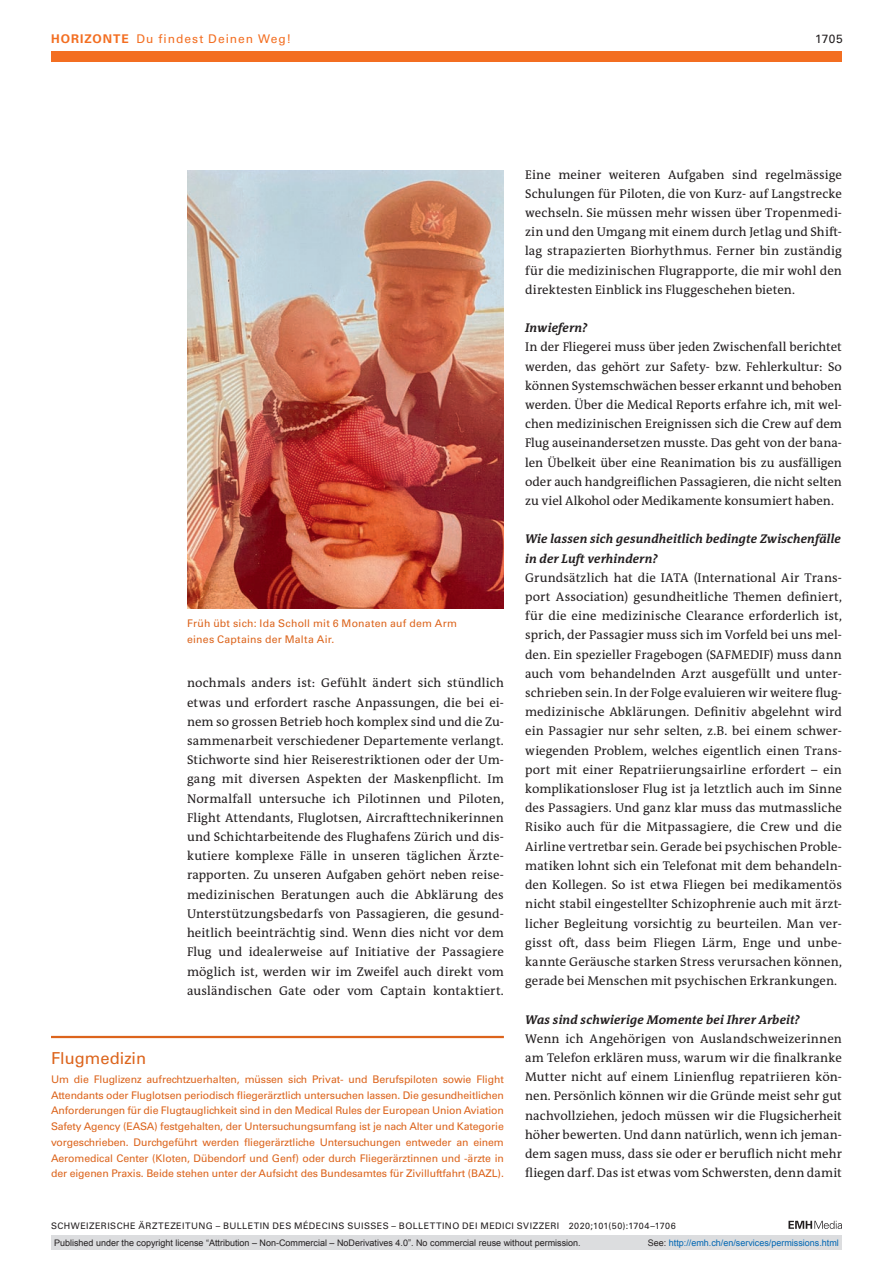
<style>
.page{position:relative;width:893px;height:1263px;background:#fff}
.page>*{position:absolute;margin:0;border:0;box-sizing:border-box;transform-origin:0 0}
.boxed-title-line{font:16.5px "Univers LT Std";letter-spacing:-.005em;color:#dc641c}
.interview-answer{font:12.75px/19.2px "The Antiqua B W5 Plain";letter-spacing:.005em;color:#231f20;text-align:justify}
.interview-question{font:italic 700 12.75px/19.2px "The Antiqua B W7";letter-spacing:.005em;color:#231f20}
.ressort{font:12px "Univers LT Std";letter-spacing:.085em;color:#f36e21}
.ressort-2{font:12px "Univers LT Std";color:#231f20}
.boxed-text{font:10.5px/15.8px "Univers LT Std";letter-spacing:-.01em;color:#dc641c;text-align:justify}
.fig-caption{font:10.5px/15.8px "Univers LT Std";letter-spacing:.025em;color:#dc641c}
.t1{font:9px "Arial";color:#231f20}
.fusszeile{font:9px "Univers LT Std";letter-spacing:.05em;color:#231f20}
.t2{font:9px "Arial";color:#0066b3}
.s1{font-weight:700}
.s2{color:#231f20}
</style>
<div class="page">
<svg style="left:788px;top:1221px;width:54px;height:8px"></svg>
<div style="left:51px;top:51px;width:791px;height:11px;background:#f36e21"></div>
<img style="left:187px;top:170px;width:317px;height:439px">
<hr style="left:51px;top:1036px;width:453px;height:2px;background:#dc641c">
<div style="left:51px;top:1235px;width:791px;height:15px;background:#dcdddf"></div>
<p class="ressort" style="left:51px;top:31px;width:241px"><span class="s1">HORIZONTE</span> Du findest Deinen Weg!</p>
<p class="ressort-2" style="left:815px;top:31px;width:29px">1705</p>
<p class="fig-caption" style="left:187px;top:616px;width:272px">Früh übt sich: Ida Scholl mit 6 Monaten auf dem Arm eines Captains der Malta Air.</p>
<p class="interview-answer" style="left:187px;top:674px;width:318px">nochmals anders ist: Gefühlt ändert sich stündlich etwas und erfordert rasche Anpassungen, die bei ei&shy;nem so grossen Betrieb hoch komplex sind und die Zu&shy;sammenarbeit verschiedener Departemente verlangt.<br>Stichworte sind hier Reiserestriktionen oder der Um&shy;gang mit diversen Aspekten der Maskenpflicht. Im Normalfall untersuche ich Pilotinnen und Piloten, Flight Attendants, Fluglotsen, Aircrafttechnikerinnen und Schichtarbeitende des Flughafens Zürich und dis&shy;kutiere komplexe Fälle in unseren täglichen Ärzte&shy;rapporten. Zu unseren Aufgaben gehört neben reise&shy;medizinischen Beratungen auch die Abklärung des Unterstützungsbedarfs von Passagieren, die gesund&shy;heitlich beeinträchtig sind. Wenn dies nicht vor dem Flug und idealerweise auf Initiative der Passagiere möglich ist, werden wir im Zweifel auch direkt vom ausländischen Gate oder vom Captain kontaktiert.</p>
<p class="boxed-title-line" style="left:51px;top:1048px;width:97px">Flugmedizin</p>
<p class="boxed-text" style="left:51px;top:1071px;width:454px">Um die Fluglizenz aufrechtzuerhalten, müssen sich Privat- und Berufspiloten sowie Flight Attendants oder Fluglotsen periodisch fliegerärztlich untersuchen lassen. Die gesundheitlichen Anforderungen für die Flugtauglichkeit sind in den Medical Rules der European Union Aviation Safety Agency (EASA) festgehalten, der Untersuchungsumfang ist je nach Alter und Kategorie vorgeschrieben. Durchgeführt werden fliegerärztliche Untersuchungen entweder an einem Aeromedical Center (Kloten, Dübendorf und Genf) oder durch Fliegerärztinnen und -ärzte in der eigenen Praxis. Beide stehen unter der Aufsicht des Bundesamtes für Zivilluftfahrt (BAZL).</p>
<p class="interview-answer" style="left:525px;top:165px;width:318px">Eine meiner weiteren Aufgaben sind regelmässige Schulungen für Piloten, die von Kurz- auf Langstrecke wechseln. Sie müssen mehr wissen über Tropenmedi&shy;zin und den Umgang mit einem durch Jetlag und Shift&shy;lag strapazierten Biorhythmus. Ferner bin zuständig für die medizinischen Flugrapporte, die mir wohl den direktesten Einblick ins Fluggeschehen bieten.</p>
<p class="interview-question" style="left:525px;top:318px;width:64px">Inwiefern?</p>
<p class="interview-answer" style="left:525px;top:338px;width:318px">In der Fliegerei muss über jeden Zwischenfall berichtet werden, das gehört zur Safety- bzw. Fehlerkultur: So können Systemschwächen besser erkannt und behoben werden. Über die Medical Reports erfahre ich, mit wel&shy;chen medizinischen Ereignissen sich die Crew auf dem Flug auseinandersetzen musste. Das geht von der bana&shy;len Übelkeit über eine Reanimation bis zu ausfälligen oder auch handgreiflichen Passagieren, die nicht selten zu viel Alkohol oder Medikamente konsumiert haben.</p>
<p class="interview-question" style="left:525px;top:530px;width:317px">Wie lassen sich gesundheitlich bedingte Zwischenfälle in der Luft verhindern?</p>
<p class="interview-answer" style="left:525px;top:568px;width:318px">Grundsätzlich hat die IATA (International Air Trans&shy;port Association) gesundheitliche Themen definiert, für die eine medizinische Clearance erforderlich ist, sprich, der Passagier muss sich im Vorfeld bei uns mel&shy;den. Ein spezieller Fragebogen (SAFMEDIF) muss dann auch vom behandelnden Arzt ausgefüllt und unter&shy;schrieben sein. In der Folge evaluieren wir weitere flug&shy;medizinische Abklärungen. Definitiv abgelehnt wird ein Passagier nur sehr selten, z.B. bei einem schwer&shy;wiegenden Problem, welches eigentlich einen Trans&shy;port mit einer Repatriierungsairline erfordert – ein komplikationsloser Flug ist ja letztlich auch im Sinne des Passagiers. Und ganz klar muss das mutmassliche Risiko auch für die Mitpassagiere, die Crew und die Airline vertretbar sein. Gerade bei psychischen Proble&shy;matiken lohnt sich ein Telefonat mit dem behandeln&shy;den Kollegen. So ist etwa Fliegen bei medikamentös nicht stabil eingestellter Schizophrenie auch mit ärzt&shy;licher Begleitung vorsichtig zu beurteilen. Man ver&shy;gisst oft, dass beim Fliegen Lärm, Enge und unbe&shy;kannte Geräusche starken Stress verursachen können, gerade bei Menschen mit psychischen Erkrankungen.</p>
<p class="interview-question" style="left:525px;top:1010px;width:276px">Was sind schwierige Momente bei Ihrer Arbeit?</p>
<p class="interview-answer" style="left:525px;top:1029px;width:318px">Wenn ich Angehörigen von Auslandschweizerinnen am Telefon erklären muss, warum wir die finalkranke Mutter nicht auf einem Linienflug repatriieren kön&shy;nen. Persönlich können wir die Gründe meist sehr gut nachvollziehen, jedoch müssen wir die Flugsicherheit höher bewerten. Und dann natürlich, wenn ich jeman&shy;dem sagen muss, dass sie oder er beruflich nicht mehr fliegen darf. Das ist etwas vom Schwersten, denn damit</p>
<p class="fusszeile" style="left:51px;top:1220px;width:626px">SCHWEIZERISCHE ÄRZTEZEITUNG – BULLETIN DES MÉDECINS SUISSES – BOLLETTINO DEI MEDICI SVIZZERI 2020;101(50):1704–1706</p>
<p class="t1" style="left:54px;top:1237px;width:528px">Published under the copyright license “Attribution – Non-Commercial – NoDerivatives 4.0”. No commercial reuse without permission.</p>
<p class="t2" style="left:648px;top:1237px;width:193px"><span class="s2">See:</span> http://emh.ch/en/services/permissions.html</p>
</div>
